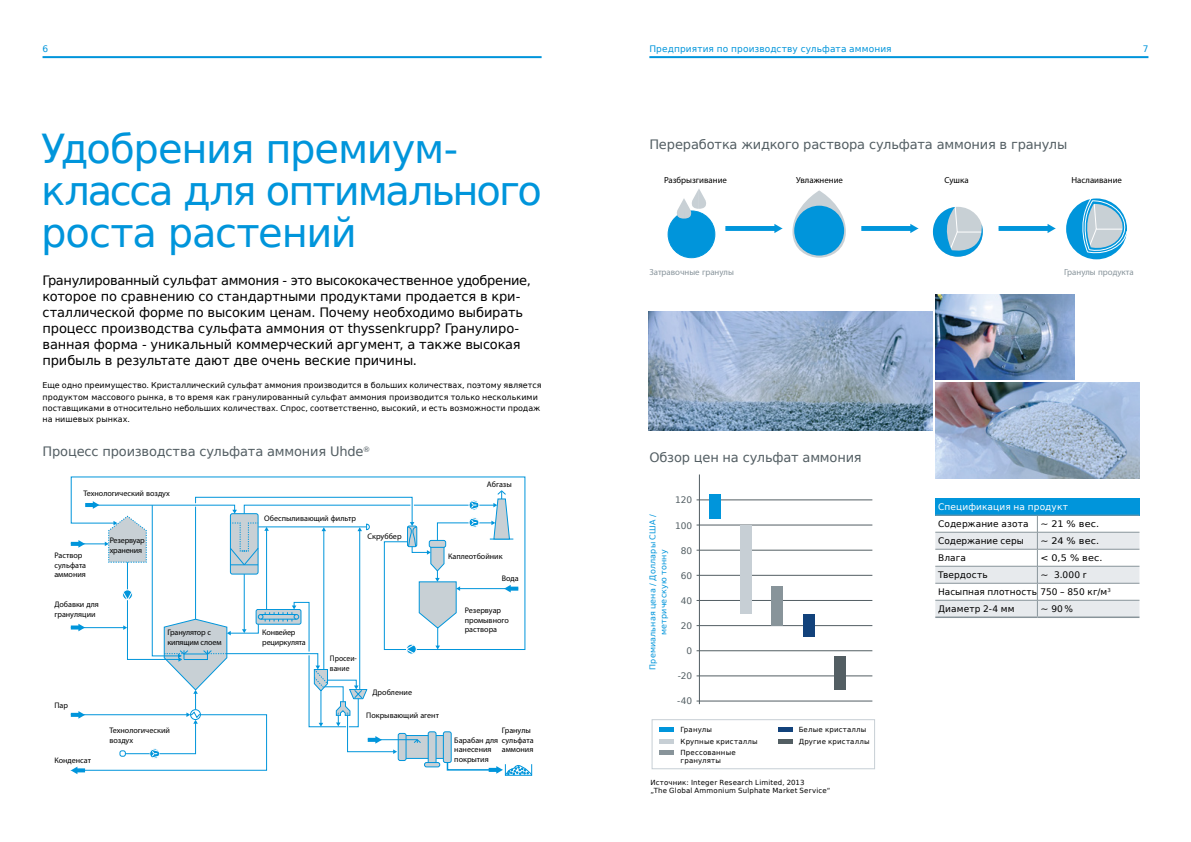
<style>
.page{position:relative;width:1191px;height:842px;background:#fff}
.page>*{position:absolute;margin:0;border:0;box-sizing:border-box;transform-origin:0 0}
.t1{font:40px/42px "DejaVu LGC Sans";letter-spacing:-.035em;color:#0095db}
.t2{font:13px/16px "DejaVu LGC Sans";letter-spacing:-.015em;color:#000}
.t3{font:13px "DejaVu LGC Sans";letter-spacing:-.01em;color:#535e63}
.t4{font:9px/16.9px "DejaVu LGC Sans";letter-spacing:.005em;color:#000;scale:1.08 1}
.t5{font:9px "DejaVu LGC Sans";letter-spacing:.005em;color:#000}
.t6{font:9px "DejaVu LGC Sans";letter-spacing:.015em;color:#0095db}
.t7{font:9px "DejaVu LGC Sans";letter-spacing:.01em;color:#fff}
.t8{font:9px "DejaVu LGC Sans";color:#535e63}
.t9{font:8.8px "Myriad Pro";color:#000}
.t10{font:8.8px "Myriad Pro";color:#89959c}
.t11{font:8.1px/9.7px "Myriad Pro";color:#000}
.t12{font:8.1px/9.7px "Myriad Pro";letter-spacing:-.02em;color:#000}
.t13{font:8.1px/9.7px "Myriad Pro";color:#000;scale:.94 1}
.t14{font:8px/11.3px "DejaVu LGC Sans";color:#000}
.t15{font:8px/11px "DejaVu LGC Sans";letter-spacing:.02em;color:#0095db;text-align:center}
.t16{font:7px/11.3px "DejaVu LGC Sans";letter-spacing:.025em;color:#000}
</style>
<div class="page">
<div style="left:935px;top:498px;width:204px;height:17px;background:#0095db"></div>
<hr style="left:935px;top:616px;width:102px;height:2px;background:#88949a">
<hr style="left:1037px;top:616px;width:102px;height:2px;background:#88949a">
<svg style="left:935px;top:516px;width:204px;height:101px"></svg>
<hr style="left:935px;top:515px;width:102px;height:1px;background:#88949a">
<hr style="left:1037px;top:515px;width:102px;height:1px;background:#88949a">
<hr style="left:1037px;top:532px;width:102px;height:1px;background:#88949a">
<hr style="left:1037px;top:549px;width:102px;height:1px;background:#88949a">
<hr style="left:1037px;top:566px;width:102px;height:1px;background:#88949a">
<hr style="left:1037px;top:583px;width:102px;height:1px;background:#88949a">
<hr style="left:1037px;top:600px;width:102px;height:1px;background:#88949a">
<img style="left:935px;top:383px;width:204px;height:96px">
<img style="left:935px;top:295px;width:139px;height:85px">
<img style="left:649px;top:312px;width:283px;height:119px">
<hr style="left:699px;top:474px;width:1px;height:230px;background:#535e63">
<hr style="left:696px;top:500px;width:176px;height:1px;background:#535e63">
<hr style="left:696px;top:525px;width:176px;height:1px;background:#535e63">
<hr style="left:696px;top:550px;width:176px;height:1px;background:#535e63">
<hr style="left:696px;top:575px;width:176px;height:1px;background:#535e63">
<hr style="left:696px;top:600px;width:176px;height:1px;background:#535e63">
<hr style="left:696px;top:625px;width:176px;height:1px;background:#535e63">
<hr style="left:696px;top:650px;width:176px;height:1px;background:#535e63">
<hr style="left:696px;top:676px;width:176px;height:1px;background:#535e63">
<hr style="left:696px;top:701px;width:176px;height:1px;background:#535e63">
<div style="left:709px;top:494px;width:11px;height:24px;background:#0095db"></div>
<div style="left:740px;top:525px;width:12px;height:89px;background:#c7cfd5"></div>
<div style="left:771px;top:586px;width:12px;height:39px;background:#88949a"></div>
<div style="left:803px;top:614px;width:11px;height:22px;background:#12427b"></div>
<div style="left:834px;top:656px;width:11px;height:33px;background:#535e63"></div>
<div style="left:652px;top:719px;width:223px;height:50px;background:#fff;border:1px solid #c7cfd5"></div>
<div style="left:659px;top:750px;width:15px;height:5px;background:#88949a"></div>
<hr style="left:659px;top:739px;width:15px;height:4px;background:#c7cfd5">
<hr style="left:659px;top:728px;width:15px;height:4px;background:#0095db">
<hr style="left:777px;top:728px;width:15px;height:4px;background:#12427b">
<hr style="left:777px;top:739px;width:15px;height:4px;background:#535e63">
<svg style="left:70px;top:476px;width:455px;height:154px"></svg>
<svg style="left:71px;top:490px;width:461px;height:285px"></svg>
<svg style="left:792px;top:190px;width:54px;height:68px"></svg>
<div style="left:794px;top:206px;width:50px;height:50px;background:#0095db;border-radius:50%"></div>
<svg style="left:933px;top:207px;width:50px;height:50px"></svg>
<div style="left:725px;top:226px;width:50px;height:5px;background:#0095db"></div>
<svg style="left:774px;top:224px;width:8px;height:9px"></svg>
<div style="left:668px;top:211px;width:47px;height:47px;background:#0095db;border-radius:50%"></div>
<div style="left:668px;top:211px;width:47px;height:47px;border:1px solid #0095db;border-radius:50%"></div>
<svg style="left:674px;top:189px;width:35px;height:30px"></svg>
<svg style="left:1066px;top:198px;width:61px;height:61px"></svg>
<div style="left:861px;top:226px;width:50px;height:5px;background:#0095db"></div>
<svg style="left:910px;top:224px;width:8px;height:9px"></svg>
<div style="left:998px;top:226px;width:51px;height:5px;background:#0095db"></div>
<svg style="left:1047px;top:224px;width:8px;height:9px"></svg>
<hr style="left:43px;top:56px;width:498px;height:2px;background:#0095db">
<hr style="left:649px;top:56px;width:499px;height:2px;background:#0095db">
<p class="t6" style="left:43px;top:41px;width:7px">6</p>
<p class="t6" style="left:649px;top:41px;width:244px">Предприятия по производству сульфата аммония</p>
<p class="t6" style="left:1142px;top:41px;width:7px">7</p>
<h1 class="t1" style="left:41px;top:126px;width:502px">Удобрения премиум&shy;класса для оптимального роста растений</h1>
<p class="t2" style="left:43px;top:272px;width:490px">Гранулированный сульфат аммония - это высококачественное удобрение, которое по сравнению со стандартными продуктами продается в кри&shy;сталлической форме по высоким ценам. Почему необходимо выбирать процесс производства сульфата аммония от thyssenkrupp? Гранулиро&shy;ванная форма - уникальный коммерческий аргумент, а также высокая прибыль в результате дают две очень веские причины.</p>
<p class="t14" style="left:43px;top:380px;width:500px">Еще одно преимущество. Кристаллический сульфат аммония производится в больших количествах, поэтому является продуктом массового рынка, в то время как гранулированный сульфат аммония производится только несколькими поставщиками в относительно небольших количествах. Спрос, соответственно, высокий, и есть возможности продаж на нишевых рынках.</p>
<p class="t3" style="left:43px;top:440px;width:329px">Процесс производства сульфата аммония Uhde<sup>®</sup></p>
<p class="t11" style="left:83px;top:489px;width:88px">Технологический воздух</p>
<p class="t11" style="left:54px;top:550px;width:33px">Раствор сульфата аммония</p>
<p class="t11" style="left:54px;top:600px;width:46px">Добавки для грануляции</p>
<p class="t12" style="left:110px;top:535px;width:37px">Резервуар хранения</p>
<p class="t12" style="left:167px;top:627px;width:56px">Гранулятор с кипящим слоем</p>
<p class="t11" style="left:54px;top:700px;width:15px">Пар</p>
<p class="t11" style="left:54px;top:755px;width:38px">Конденсат</p>
<p class="t11" style="left:109px;top:726px;width:62px">Технологический воздух</p>
<p class="t11" style="left:264px;top:514px;width:93px">Обеспыливающий фильтр</p>
<p class="t11" style="left:367px;top:531px;width:36px">Скруббер</p>
<p class="t12" style="left:262px;top:627px;width:45px">Конвейер рециркулята</p>
<p class="t13" style="left:330px;top:653px;width:30px">Просеи&shy;вание</p>
<p class="t11" style="left:372px;top:687px;width:41px">Дробление</p>
<p class="t11" style="left:366px;top:710px;width:74px">Покрывающий агент</p>
<p class="t11" style="left:487px;top:479px;width:26px">Абгазы</p>
<p class="t11" style="left:448px;top:551px;width:56px">Каплеотбойник</p>
<p class="t11" style="left:502px;top:573px;width:18px">Вода</p>
<p class="t11" style="left:465px;top:605px;width:46px">Резервуар промывного раствора</p>
<p class="t11" style="left:502px;top:725px;width:31px">Гранулы</p>
<p class="t11" style="left:454px;top:735px;width:81px">Барабан для сульфата</p>
<p class="t11" style="left:502px;top:745px;width:33px">аммония</p>
<p class="t11" style="left:454px;top:745px;width:39px">нанесения покрытия</p>
<p class="t3" style="left:649px;top:133px;width:419px">Переработка жидкого раствора сульфата аммония в гранулы</p>
<p class="t9" style="left:664px;top:175px;width:64px">Разбрызгивание</p>
<p class="t9" style="left:796px;top:175px;width:48px">Увлажнение</p>
<p class="t9" style="left:944px;top:175px;width:26px">Сушка</p>
<p class="t10" style="left:649px;top:267px;width:86px">Затравочные гранулы</p>
<p class="t3" style="left:649px;top:446px;width:214px">Обзор цен на сульфат аммония</p>
<p class="t9" style="left:1071px;top:175px;width:52px">Наслаивание</p>
<p class="t10" style="left:1064px;top:267px;width:71px">Гранулы продукта</p>
<p class="t15" style="left:647px;top:670px;width:157px;rotate:-90deg">Премиальная цена / Доллары США / метрическую тонну</p>
<p class="t8" style="left:675px;top:492px;width:19px">120</p>
<p class="t8" style="left:675px;top:517px;width:19px">100</p>
<p class="t8" style="left:680px;top:543px;width:13px">80</p>
<p class="t8" style="left:680px;top:568px;width:13px">60</p>
<p class="t8" style="left:680px;top:593px;width:13px">40</p>
<p class="t8" style="left:681px;top:618px;width:13px">20</p>
<p class="t8" style="left:686px;top:643px;width:7px">0</p>
<p class="t8" style="left:678px;top:668px;width:16px">-20</p>
<p class="t8" style="left:677px;top:693px;width:17px">-40</p>
<p class="t16" style="left:680px;top:724px;width:79px">Гранулы<br>Крупные кристаллы<br>Прессованные</p>
<p class="t16" style="left:680px;top:754px;width:42px">грануляты</p>
<p class="t16" style="left:798px;top:724px;width:72px">Белые кристаллы<br>Другие кристаллы</p>
<p class="t16" style="left:650px;top:778px;width:181px;line-height:8px">Источник: Integer Research Limited, 2013<br>„The Global Ammonium Sulphate Market Service“</p>
<p class="t7" style="left:938px;top:499px;width:131px">Спецификация на продукт</p>
<p class="t5" style="left:938px;top:516px;width:92px">Содержание азота</p>
<p class="t4" style="left:1040px;top:515px;width:56px">~ 21 % вес.</p>
<p class="t5" style="left:938px;top:533px;width:87px">Содержание серы</p>
<p class="t4" style="left:1040px;top:532px;width:56px">~ 24 % вес.</p>
<p class="t5" style="left:938px;top:550px;width:29px">Влага</p>
<p class="t4" style="left:1040px;top:549px;width:59px">&lt; 0,5 % вес.</p>
<p class="t5" style="left:938px;top:567px;width:51px">Твердость</p>
<p class="t4" style="left:938px;top:566px;width:161px;text-indent:102px">~ 3.000 r<br>Насыпная плотность 750 – 850 кг/м<sup>3<br></sup>Диаметр 2-4 мм</p>
<p class="t4" style="left:1040px;top:600px;width:32px">~ 90%</p>
</div>
